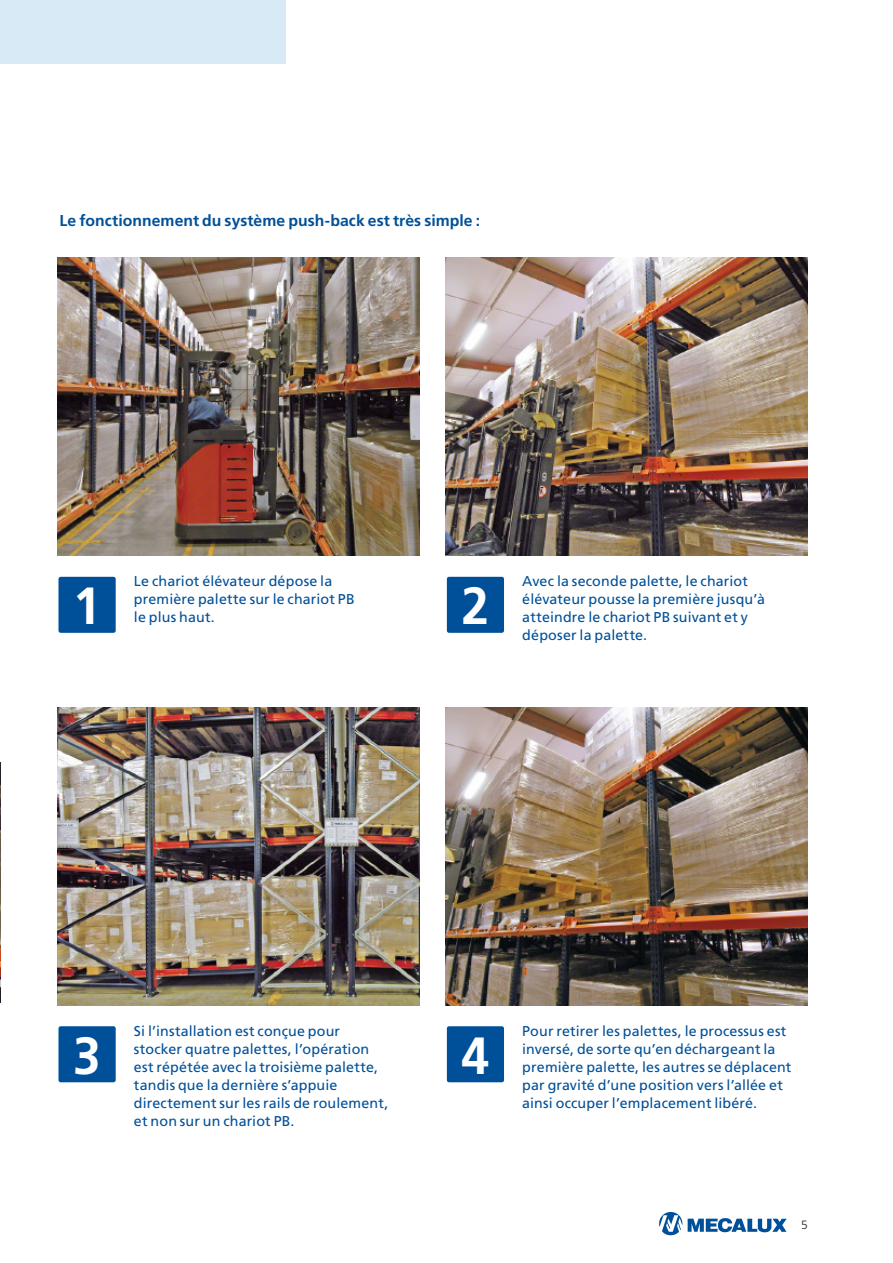
<style>
.page{position:relative;width:893px;height:1263px;background:#fff}
.page>*{position:absolute;margin:0;border:0;box-sizing:border-box;transform-origin:0 0}
.t1{font:700 52.2px "Frutiger LT Std";color:#fff;scale:.95 1}
.t2{font:700 15.75px "Frutiger LT Std";letter-spacing:.005em;color:#005099}
.t3{font:14.25px/18px "Frutiger LT Std";letter-spacing:.01em;color:#005099}
.t4{font:300 12px "Frutiger LT Std";color:#1d1d1b}
</style>
<div class="page">
<img style="left:0;top:762px;width:1px;height:240px">
<img style="left:57px;top:258px;width:363px;height:298px">
<div style="left:58px;top:576px;width:58px;height:57px;background:#005099;border-radius:3px"></div>
<div style="left:57px;top:575px;width:60px;height:59px;border:1px solid #fff;border-radius:3px"></div>
<img style="left:57px;top:707px;width:363px;height:298px">
<div style="left:58px;top:1025px;width:58px;height:58px;background:#005099;border-radius:3px"></div>
<div style="left:57px;top:1025px;width:60px;height:58px;border:1px solid #fff;border-radius:3px"></div>
<img style="left:445px;top:707px;width:363px;height:298px">
<div style="left:446px;top:1025px;width:59px;height:58px;background:#005099;border-radius:3px"></div>
<div style="left:445px;top:1025px;width:60px;height:58px;border:1px solid #fff;border-radius:3px"></div>
<img style="left:445px;top:258px;width:363px;height:298px">
<div style="left:446px;top:576px;width:59px;height:57px;background:#005099;border-radius:3px"></div>
<div style="left:445px;top:575px;width:60px;height:59px;border:1px solid #fff;border-radius:3px"></div>
<div style="left:0;top:0;width:286px;height:64px;background:#d8eaf5"></div>
<svg style="left:659px;top:1212px;width:23px;height:23px"></svg>
<svg style="left:688px;top:1218px;width:99px;height:15px"></svg>
<p class="t2" style="left:60px;top:211px;width:422px">Le fonctionnement du système push-back est très simple :</p>
<h1 class="t1" style="left:73px;top:576px;width:31px">1</h1>
<p class="t3" style="left:134px;top:572px;width:222px">Le chariot élévateur dépose la première palette sur le chariot PB le plus haut.</p>
<h1 class="t1" style="left:462px;top:576px;width:31px">2</h1>
<p class="t3" style="left:522px;top:572px;width:244px">Avec la seconde palette, le chariot élévateur pousse la première jusqu’à atteindre le chariot PB suivant et y déposer la palette.</p>
<h1 class="t1" style="left:73px;top:1025px;width:31px">3</h1>
<p class="t3" style="left:134px;top:1022px;width:256px">Si l’installation est conçue pour stocker quatre palettes, l’opération est répétée avec la troisième palette, tandis que la dernière s’appuie directement sur les rails de roulement, et non sur un chariot PB.</p>
<h1 class="t1" style="left:462px;top:1025px;width:31px">4</h1>
<p class="t3" style="left:522px;top:1022px;width:271px">Pour retirer les palettes, le processus est inversé, de sorte qu’en déchargeant la première palette, les autres se déplacent par gravité d’une position vers l’allée et ainsi occuper l’emplacement libéré.</p>
<p class="t4" style="left:801px;top:1218px;width:8px">5</p>
</div>
